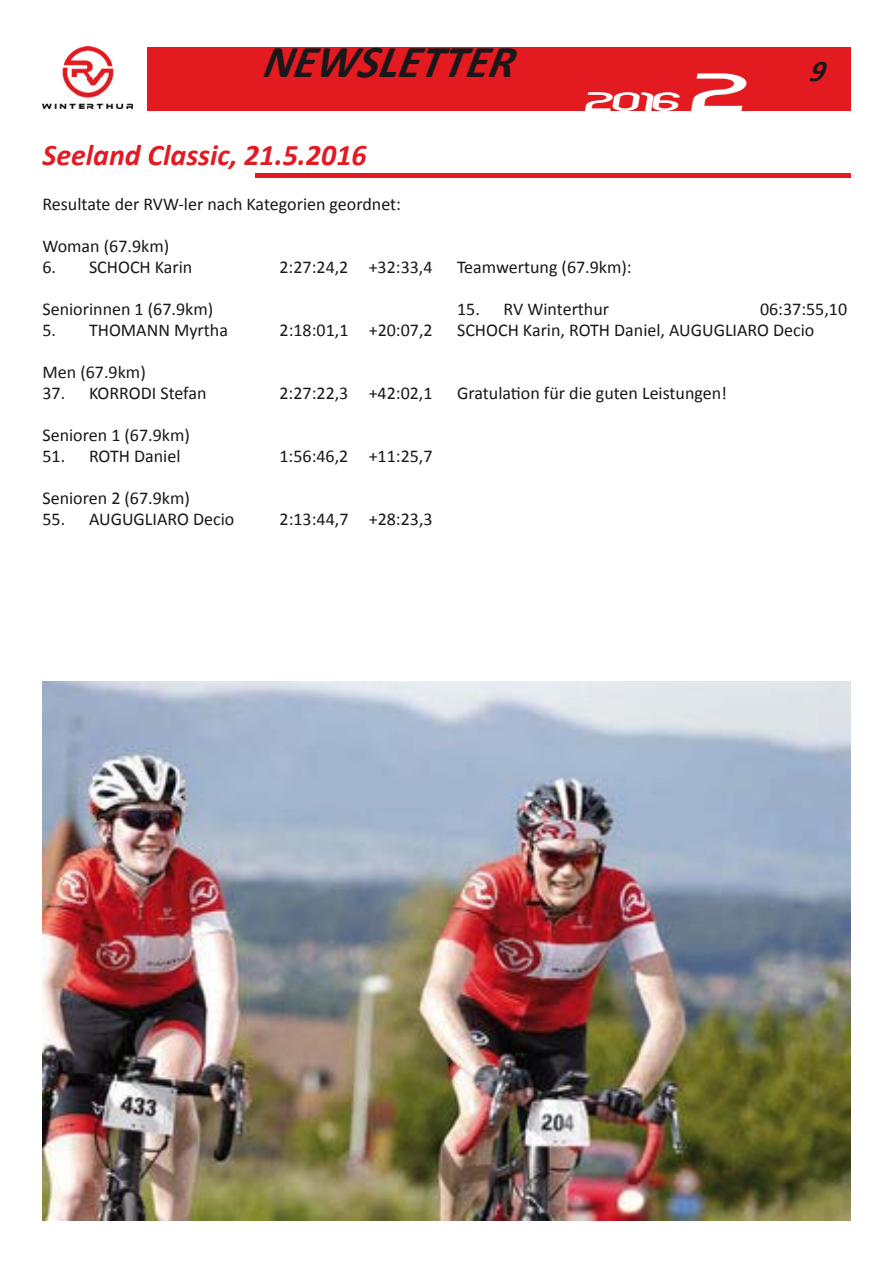
<style>
.page{position:relative;width:893px;height:1263px;background:#fff}
.page>*{position:absolute;margin:0;border:0;box-sizing:border-box;transform-origin:0 0}
.t1{font:italic 700 45.75px "Calibri";color:#1a171b}
.t2{font:italic 700 30px "Calibri";color:#e31a23}
.t3{font:italic 700 30px "Calibri";color:#1a171b}
.t4{font:italic 23.55px "Timeline";color:#fff}
.t5{font:18px/21px "Calibri";color:#1a171b}
.s1{font-size:47.1px}
</style>
<div class="page">
<div style="left:147px;top:47px;width:703px;height:64px;background:#e31b21"></div>
<img style="left:42px;top:47px;width:91px;height:62px">
<hr style="left:255px;top:173px;width:595px;height:4px;background:#e31b21">
<img style="left:43px;top:681px;width:807px;height:539px">
<p class="t1" style="left:262px;top:33px;width:262px">NEWSLETTER</p>
<p class="t4" style="left:585px;top:92px;width:161px">2016 <span class="s1">2</span></p>
<p class="t3" style="left:809px;top:53px;width:23px">9</p>
<p class="t2" style="left:43px;top:137px;width:326px">Seeland Classic, 21.5.2016</p>
<p class="t5" style="left:43px;top:193px;width:360px">Resultate der RVW-ler nach Kategorien geordnet:</p>
<p class="t5" style="left:43px;top:235px;width:128px">Woman (67.9km)</p>
<p class="t5" style="left:43px;top:256px;width:151px">6. SCHOCH Karin</p>
<p class="t5" style="left:279px;top:256px;width:155px">2:27:24,2 +32:33,4</p>
<p class="t5" style="left:43px;top:298px;width:172px">Seniorinnen 1 (67.9km)</p>
<p class="t5" style="left:43px;top:319px;width:187px">5. THOMANN Myrtha</p>
<p class="t5" style="left:280px;top:319px;width:155px">2:18:01,1 +20:07,2</p>
<p class="t5" style="left:43px;top:361px;width:105px">Men (67.9km)</p>
<p class="t5" style="left:43px;top:382px;width:165px">37. KORRODI Stefan</p>
<p class="t5" style="left:280px;top:382px;width:155px">2:27:22,3 +42:02,1</p>
<p class="t5" style="left:43px;top:424px;width:149px">Senioren 1 (67.9km)</p>
<p class="t5" style="left:43px;top:445px;width:139px">51. ROTH Daniel</p>
<p class="t5" style="left:279px;top:445px;width:155px">1:56:46,2 +11:25,7</p>
<p class="t5" style="left:43px;top:487px;width:149px">Senioren 2 (67.9km)</p>
<p class="t5" style="left:43px;top:508px;width:193px">55. AUGUGLIARO Decio</p>
<p class="t5" style="left:280px;top:508px;width:155px">2:13:44,7 +28:23,3</p>
<p class="t5" style="left:457px;top:256px;width:176px">Teamwertung (67.9km):</p>
<p class="t5" style="left:457px;top:298px;width:154px">15. RV Winterthur</p>
<p class="t5" style="left:457px;top:298px;width:392px;text-indent:303px">06:37:55,10<br>SCHOCH Karin, ROTH Daniel, AUGUGLIARO Decio</p>
<p class="t5" style="left:457px;top:382px;width:271px">Gratulation für die guten Leistungen!</p>
</div>
